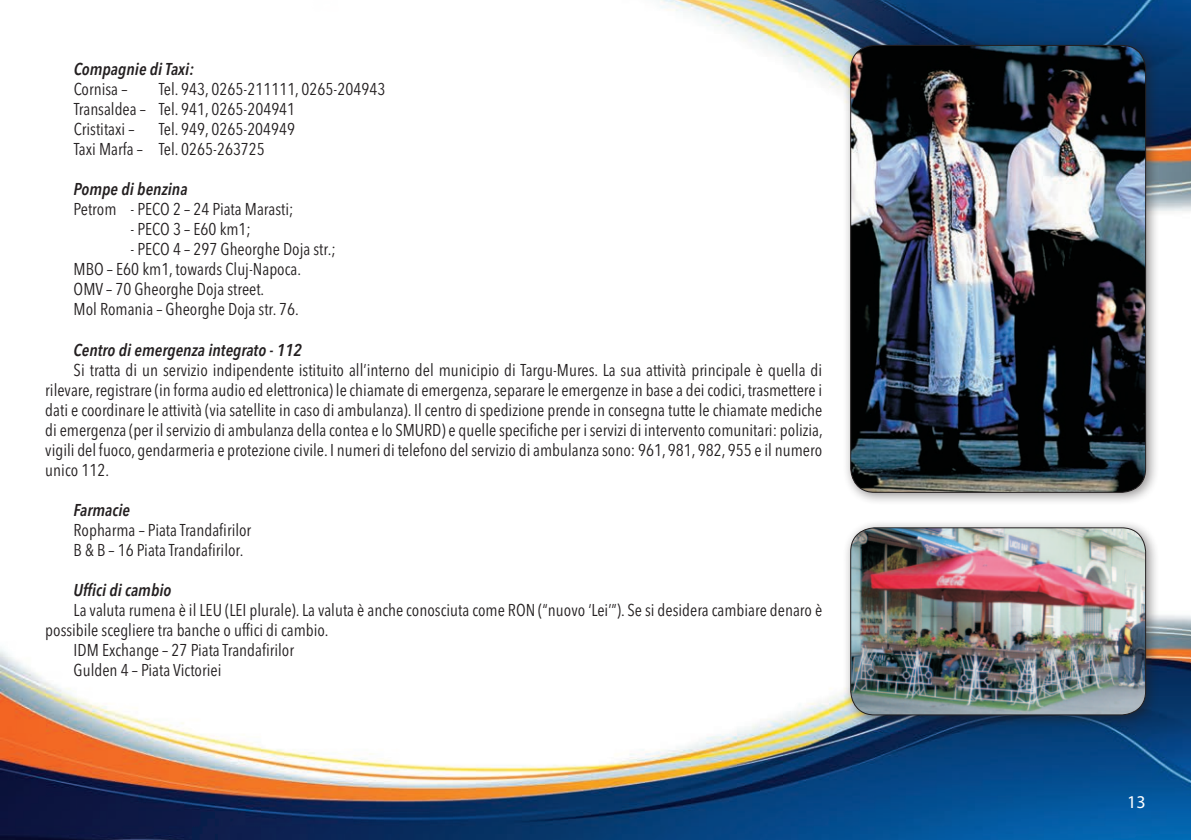
<style>
.page{position:relative;width:1191px;height:840px;background:#fff}
.page>*{position:absolute;margin:0;border:0;box-sizing:border-box;transform-origin:0 0}
.t1{font:18px "Myriad Pro";color:#fff}
.t2{font:condensed 17px/20px "Avenir Next LT Pro";color:#231f20}
.t3{font:italic 600 condensed 17px "Avenir Next LT Pro";color:#231f20}
</style>
<div class="page">
<img style="left:0;top:0;width:1191px;height:839px">
<div style="left:842px;top:519px;width:317px;height:209px;background:#231f20;opacity:.5"></div>
<img style="left:850px;top:527px;width:295px;height:187px">
<div style="left:850px;top:527px;width:295px;height:187px;border:1px solid #231f20;border-radius:24px"></div>
<div style="left:842px;top:37px;width:317px;height:469px;background:#231f20;opacity:.5"></div>
<img style="left:850px;top:45px;width:295px;height:447px">
<div style="left:850px;top:45px;width:295px;height:447px;border:1px solid #231f20;border-radius:24px"></div>
<p class="t3" style="left:74px;top:59px;width:122px">Compagnie di Taxi:</p>
<p class="t2" style="left:74px;top:79px;width:55px">Cornisa –</p>
<p class="t2" style="left:74px;top:79px;width:313px;text-indent:85px">Tel. 943, 0265-211111, 0265-204943<br>Transaldea – Tel. 941, 0265-204941<br>Cristitaxi –</p>
<p class="t2" style="left:74px;top:119px;width:223px;text-indent:85px">Tel. 949, 0265-204949<br>Taxi Marfa – Tel. 0265-263725</p>
<p class="t3" style="left:74px;top:179px;width:115px">Pompe di benzina</p>
<p class="t2" style="left:74px;top:199px;width:221px">Petrom - PECO 2 – 24 Piata Marasti;</p>
<p class="t2" style="left:130px;top:219px;width:122px">- PECO 3 – E60 km1;</p>
<p class="t2" style="left:74px;top:239px;width:264px;text-indent:57px">- PECO 4 – 297 Gheorghe Doja str.; MBO – E60 km1, towards Cluj-Napoca.<br>OMV – 70 Gheorghe Doja street.<br>Mol Romania – Gheorghe Doja str. 76.</p>
<p class="t3" style="left:74px;top:339px;width:230px">Centro di emergenza integrato - 112</p>
<p class="t2" style="left:45px;top:359px;width:779px;text-align:justify;text-indent:28px">Si tratta di un servizio indipendente istituito all’interno del municipio di Targu-Mures. La sua attività principale è quella di rilevare, registrare (in forma audio ed elettronica) le chiamate di emergenza, separare le emergenze in base a dei codici, trasmettere i dati e coordinare le attività (via satellite in caso di ambulanza). Il centro di spedizione prende in consegna tutte le chiamate mediche di emergenza (per il servizio di ambulanza della contea e lo SMURD) e quelle specifiche per i servizi di intervento comunitari: polizia, vigili del fuoco, gendarmeria e protezione civile. I numeri di telefono del servizio di ambulanza sono: 961, 981, 982, 955 e il numero unico 112.</p>
<p class="t3" style="left:74px;top:499px;width:58px">Farmacie</p>
<p class="t2" style="left:74px;top:519px;width:179px">Ropharma – Piata Trandafirilor<br>B &amp; B – 16 Piata Trandafirilor.</p>
<p class="t3" style="left:74px;top:579px;width:99px">Uffici di cambio</p>
<p class="t2" style="left:74px;top:599px;width:750px">La valuta rumena è il LEU (LEI plurale). La valuta è anche conosciuta come RON (“nuovo ‘Lei’”). Se si desidera cambiare denaro è</p>
<p class="t2" style="left:45px;top:619px;width:285px">possibile scegliere tra banche o uffici di cambio.</p>
<p class="t2" style="left:74px;top:639px;width:222px">IDM Exchange – 27 Piata Trandafirilor</p>
<p class="t2" style="left:74px;top:659px;width:149px">Gulden 4 – Piata Victoriei</p>
<p class="t1" style="left:1127px;top:790px;width:20px">13</p>
</div>
